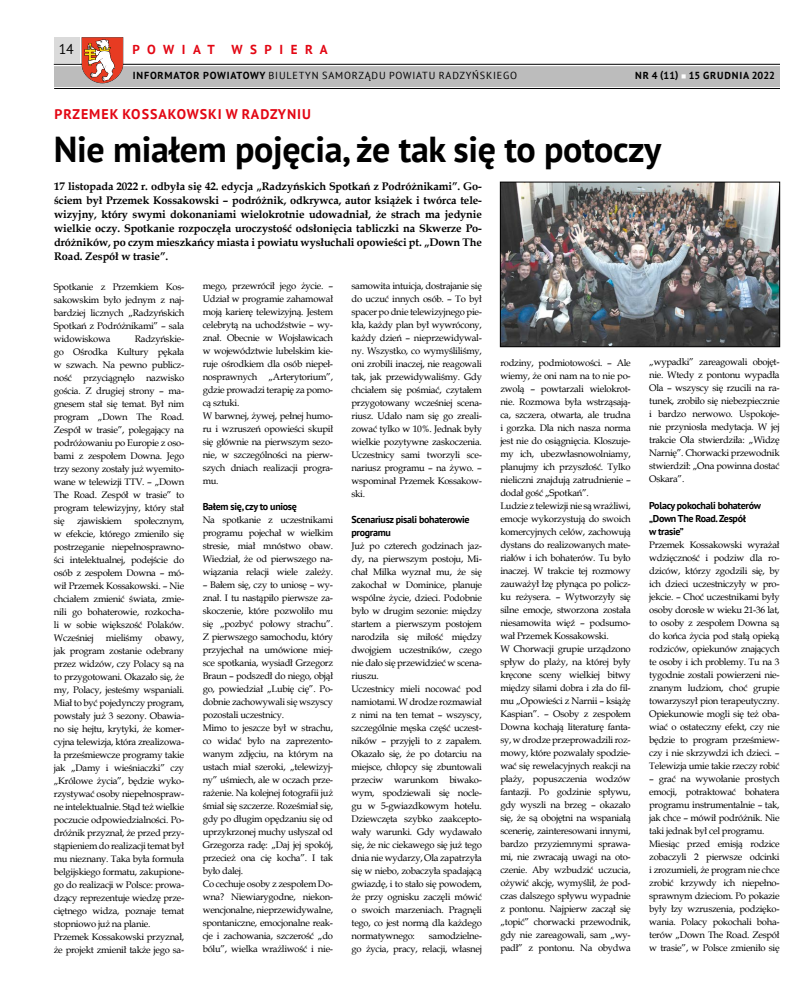
<style>
.page{position:relative;width:808px;height:993px;background:#fff}
.page>*{position:absolute;margin:0;border:0;box-sizing:border-box;transform-origin:0 0}
.t1{font:700 36px "PT Sans";letter-spacing:-.01em;color:#000}
.t2{font:700 14px "PT Sans";letter-spacing:.07em;color:#e30613}
.t3{font:14px "PT Sans";color:#000}
.t4{font:700 13px "PT Sans";letter-spacing:.58em;color:#e30613}
.t5{font:700 11px/14px "Book Antiqua";letter-spacing:-.01em;color:#000;text-align:justify}
.t6{font:10.2px "PT Sans";letter-spacing:.08em;color:#000}
.t7{font:700 10.2px "PT Sans";letter-spacing:.08em;color:#000}
.t8{font:700 10px/13px "PT Sans";letter-spacing:-.03em;color:#000}
.t9{font:9.5px/13px "Book Antiqua";letter-spacing:-.03em;color:#000;text-align:justify}
.s1{font-weight:700}
.s2{color:#fff}
</style>
<div class="page">
<div style="left:54px;top:65px;width:726px;height:21px;background:#bcbcbc"></div>
<div style="left:54px;top:37px;width:25px;height:25px;background:#dadada"></div>
<hr style="left:54px;top:64px;width:726px;height:2px;background:#fff">
<hr style="left:54px;top:64px;width:726px;height:1px;background:#000">
<hr style="left:54px;top:88px;width:726px;height:1px;background:#000">
<svg style="left:82px;top:37px;width:41px;height:46px"></svg>
<img style="left:502px;top:184px;width:276px;height:161px">
<div style="left:500px;top:182px;width:280px;height:165px;border:1px solid #000"></div>
<h2 class="t3" style="left:59px;top:40px;width:16px">14</h2>
<h3 class="t4" style="left:132px;top:41px;width:84px">POWIAT</h3>
<h3 class="t4" style="left:231px;top:41px;width:98px">WSPIERA</h3>
<p class="t6" style="left:133px;top:69px;width:386px"><span class="s1">INFORMATOR POWIATOWY</span> BIULETYN SAMORZĄDU POWIATU RADZYŃSKIEGO</p>
<p class="t7" style="left:635px;top:69px;width:141px">NR 4 (11) <span class="s2">■</span> 15 GRUDNIA 2022</p>
<h2 class="t2" style="left:54px;top:105px;width:258px">PRZEMEK KOSSAKOWSKI W RADZYNIU</h2>
<h1 class="t1" style="left:54px;top:126px;width:609px">Nie miałem pojęcia, że tak się to potoczy</h1>
<p class="t5" style="left:54px;top:179px;width:429px">17 listopada 2022 r. odbyła się 42. edycja „Radzyńskich Spotkań z Podróżnikami”. Go&shy;ściem był Przemek Kossakowski – podróżnik, odkrywca, autor książek i twórca tele&shy;wizyjny, który swymi dokonaniami wielokrotnie udowadniał, że strach ma jedynie wielkie oczy. Spotkanie rozpoczęła uroczystość odsłonięcia tabliczki na Skwerze Po&shy;dróżników, po czym mieszkańcy miasta i powiatu wysłuchali opowieści pt. „Down The Road. Zespół w trasie”.</p>
<p class="t9" style="left:54px;top:279px;width:132px">Spotkanie z Przemkiem Kos&shy;sakowskim było jednym z naj&shy;bardziej licznych „Radzyńskich Spotkań z Podróżnikami” – sala widowiskowa</p>
<p class="t9" style="left:54px;top:331px;width:132px;text-indent:81px">Radzyńskie&shy;go Ośrodka Kultury pękała w szwach. Na pewno publicz&shy;ność przyciągnęło nazwisko gościa. Z drugiej strony – ma&shy;gnesem stał się temat. Był nim program „Down The Road.<br>Zespół w trasie”, polegający na podróżowaniu po Europie z oso&shy;bami z zespołem Downa. Jego trzy sezony zostały już wyemito&shy;wane w telewizji TTV. – „Down The Road. Zespół w trasie” to program telewizyjny, który stał się</p>
<p class="t9" style="left:54px;top:513px;width:132px;text-indent:80px">społecznym, w efekcie, którego zmieniło się postrzeganie niepełnosprawno&shy;ści intelektualnej, podejście do osób z zespołem Downa – mó&shy;wił Przemek Kossakowski. – Nie chciałem zmienić świata, zmie&shy;nili go bohaterowie, rozkocha&shy;li w sobie większość Polaków.<br>Wcześniej</p>
<p class="t9" style="left:77px;top:513px;width:46px">zjawiskiem</p>
<p class="t9" style="left:106px;top:630px;width:38px">mieliśmy</p>
<p class="t9" style="left:54px;top:630px;width:132px;text-align:left;text-indent:101px">obawy, jak program zostanie odebrany przez widzów, czy Polacy są na to przygotowani. Okazało się, że my, Polacy, jesteśmy wspaniali.<br>Miał to być pojedynczy program, powstały już 3 sezony. Obawia&shy;no się hejtu, krytyki, że komer&shy;cyjna telewizja, która zrealizowa&shy;ła prześmiewcze programy takie jak „Damy i wieśniaczki” czy „Królowe życia”, będzie wyko&shy;rzystywać osoby niepełnospraw&shy;ne intelektualnie. Stąd też wielkie poczucie odpowiedzialności. Po&shy;dróżnik przyznał, że przed przy&shy;stąpieniem do realizacji temat był mu nieznany. Taka była formuła belgijskiego formatu, zakupione&shy;go do realizacji w Polsce: prowa&shy;dzący reprezentuje wiedzę prze&shy;ciętnego widza, poznaje temat stopniowo już na planie.<br>Przemek Kossakowski przyznał, że projekt zmienił także jego sa-</p>
<p class="t9" style="left:203px;top:279px;width:132px;text-align:left">mego, przewrócił jego życie. –<br>Udział w programie zahamował moją karierę telewizyjną. Jestem celebrytą na uchodźstwie – wy&shy;znał. Obecnie w Wojsławicach w województwie lubelskim kie&shy;ruje ośrodkiem dla osób niepeł&shy;nosprawnych „Arterytorium”, gdzie prowadzi terapię za pomo&shy;cą sztuki.<br>W barwnej, żywej, pełnej humo&shy;ru i wzruszeń opowieści skupił się głównie na pierwszym sezo&shy;nie, w szczególności na pierw&shy;szych dniach realizacji progra&shy;mu.</p>
<p class="t8" style="left:203px;top:499px;width:96px">Bałem się, czy to uniosę</p>
<p class="t9" style="left:203px;top:513px;width:132px">Na spotkanie z uczestnikami programu pojechał w wielkim stresie, miał mnóstwo obaw.<br>Wiedział, że od pierwszego na&shy;wiązania relacji wiele zależy.</p>
<p class="t9" style="left:203px;top:578px;width:132px;text-align:left">– Bałem się, czy to uniosę – wy&shy;znał. I tu nastąpiło pierwsze za&shy;skoczenie, które pozwoliło mu się „pozbyć połowy strachu”.<br>Z pierwszego samochodu, który przyjechał na umówione miej&shy;sce spotkania, wysiadł Grzegorz<br>Braun – podszedł do niego, objął go, powiedział „Lubię cię”. Po&shy;dobnie zachowywali się wszyscy pozostali uczestnicy.<br>Mimo to jeszcze był w strachu, co widać było na zaprezento&shy;wanym zdjęciu, na którym na ustach miał szeroki, „telewizyj&shy;ny” uśmiech, ale w oczach prze&shy;rażenie. Na kolejnej fotografii już śmiał się szczerze. Roześmiał się, gdy po długim opędzaniu się od uprzykrzonej muchy usłyszał od<br>Grzegorza radę: „Daj jej spokój, przecież ona cię kocha”. I tak było dalej.<br>Co cechuje osoby z zespołem Do&shy;wna? Niewiarygodne, niekon&shy;wencjonalne, nieprzewidywalne, spontaniczne, emocjonalne reak&shy;cje i zachowania, szczerość „do bólu”, wielka wrażliwość i nie-</p>
<p class="t9" style="left:352px;top:279px;width:132px">samowita intuicja, dostrajanie się do uczuć innych osób. – To był spacer po dnie telewizyjnego pie&shy;kła, każdy plan był wywrócony, każdy dzień – nieprzewidywal&shy;ny. Wszystko, co wymyśliliśmy, oni zrobili inaczej, nie reagowali tak, jak przewidywaliśmy. Gdy chciałem się pośmiać, czytałem przygotowany wcześniej scena&shy;riusz. Udało nam się go zreali&shy;zować tylko w 10%. Jednak były wielkie pozytywne zaskoczenia.<br>Uczestnicy sami tworzyli sce&shy;nariusz programu – na żywo. – wspominał Przemek Kossakow&shy;ski.</p>
<p class="t8" style="left:351px;top:512px;width:120px">Scenariusz pisali bohaterowie programu</p>
<p class="t9" style="left:351px;top:539px;width:132px;text-align:left">Już po czterech godzinach jaz&shy;dy, na pierwszym postoju, Mi&shy;chał Milka wyznał mu, że się zakochał w Dominice, planuje wspólne życie, dzieci. Podobnie było w drugim sezonie: między startem a pierwszym postojem narodziła się miłość między dwojgiem uczestników, czego nie dało się przewidzieć w scena&shy;riuszu.<br>Uczestnicy mieli nocować pod namiotami. W drodze rozmawiał z nimi na ten temat – wszyscy, szczególnie męska część uczest&shy;ników – przyjęli to z zapałem.<br>Okazało się, że po dotarciu na miejsce, chłopcy się zbuntowali przeciw warunkom biwako&shy;wym, spodziewali się nocle&shy;gu w 5-gwiazdkowym hotelu.<br>Dziewczęta szybko zaakcepto&shy;wały warunki. Gdy wydawało się, że nic ciekawego się już tego dnia nie wydarzy, Ola zapatrzyła się w niebo, zobaczyła spadającą gwiazdę, i to stało się powodem, że przy ognisku zaczęli mówić o swoich marzeniach. Pragnęli tego, co jest normą dla każdego normatywnego:</p>
<p class="t9" style="left:351px;top:929px;width:132px;text-align:right">samodzielne-<br>go życia, pracy, relacji, własnej</p>
<p class="t9" style="left:500px;top:355px;width:132px;text-align:left">rodziny, podmiotowości. – Ale wiemy, że oni nam na to nie po&shy;zwolą – powtarzali wielokrot&shy;nie. Rozmowa była wstrząsają&shy;ca, szczera, otwarta, ale trudna i gorzka. Dla nich nasza norma jest nie do osiągnięcia. Kloszuje&shy;my ich, ubezwłasnowolniamy, planujmy ich przyszłość. Tylko nieliczni znajdują zatrudnienie – dodał gość „Spotkań”.<br>Ludzie z telewizji nie są wrażliwi, emocje wykorzystują do swoich komercyjnych celów, zachowują dystans do realizowanych mate&shy;riałów i ich bohaterów. Tu było inaczej. W trakcie tej rozmowy zauważył łzę płynąca po policz&shy;ku reżysera. – Wytworzyły się silne emocje, stworzona została niesamowita więź – podsumo&shy;wał Przemek Kossakowski.<br>W Chorwacji grupie urządzono spływ do plaży, na której były kręcone sceny wielkiej bitwy między siłami dobra i zła do fil&shy;mu „Opowieści z Narnii – książę<br>Kaspian”. – Osoby z zespołem<br>Downa kochają literaturę fanta&shy;sy, w drodze przeprowadzili roz&shy;mowy, które pozwalały spodzie&shy;wać się rewelacyjnych reakcji na plaży, popuszczenia wodzów fantazji. Po godzinie spływu, gdy wyszli na brzeg – okazało się, że są obojętni na wspaniałą scenerię, zainteresowani innymi, bardzo przyziemnymi sprawa&shy;mi, nie zwracają uwagi na oto&shy;czenie. Aby wzbudzić uczucia, ożywić akcję, wymyślił, że pod&shy;czas dalszego spływu wypadnie z pontonu. Najpierw zaczął się „topić” chorwacki przewodnik, gdy nie zareagowali, sam „wy&shy;padł” z pontonu. Na obydwa</p>
<p class="t9" style="left:649px;top:355px;width:132px">„wypadki” zareagowali obojęt&shy;nie. Wtedy z pontonu wypadła Ola – wszyscy się rzucili na ra&shy;tunek, zrobiło się niebezpiecznie i bardzo nerwowo. Uspokoje&shy;nie przyniosła medytacja. W jej trakcie Ola stwierdziła: „Widzę Narnię”. Chorwacki przewodnik stwierdził: „Ona powinna dostać Oskara”.</p>
<p class="t8" style="left:649px;top:498px;width:113px">Polacy pokochali bohaterów „Down The Road. Zespół<br>w trasie”</p>
<p class="t9" style="left:649px;top:537px;width:132px">Przemek Kossakowski wyrażał wdzięczność i podziw dla ro&shy;dziców, którzy zgodzili się, by ich dzieci uczestniczyły w pro&shy;jekcie. – Choć uczestnikami były osoby dorosłe w wieku 21-36 lat, to osoby z zespołem Downa są do końca życia pod stałą opieką rodziców, opiekunów znających te osoby i ich problemy. Tu na 3 tygodnie zostali powierzeni nie&shy;znanym ludziom, choć grupie towarzyszył pion terapeutyczny.<br>Opiekunowie mogli się też oba&shy;wiać o ostateczny efekt, czy nie będzie to program prześmiew&shy;czy i nie skrzywdzi ich dzieci. – Telewizja umie takie rzeczy robić</p>
<p class="t9" style="left:649px;top:771px;width:132px;text-align:left">– grać na wywołanie prostych emocji, potraktować bohatera programu instrumentalnie – tak, jak chce – mówił podróżnik. Nie taki jednak był cel programu.<br>Miesiąc przed emisją rodzice zobaczyli 2 pierwsze odcinki i zrozumieli, że program nie chce zrobić krzywdy ich niepełno&shy;sprawnym dzieciom. Po pokazie były łzy wzruszenia, podzięko&shy;wania. Polacy pokochali boha&shy;terów „Down The Road. Zespół w trasie”, w Polsce zmieniło się</p>
</div>
